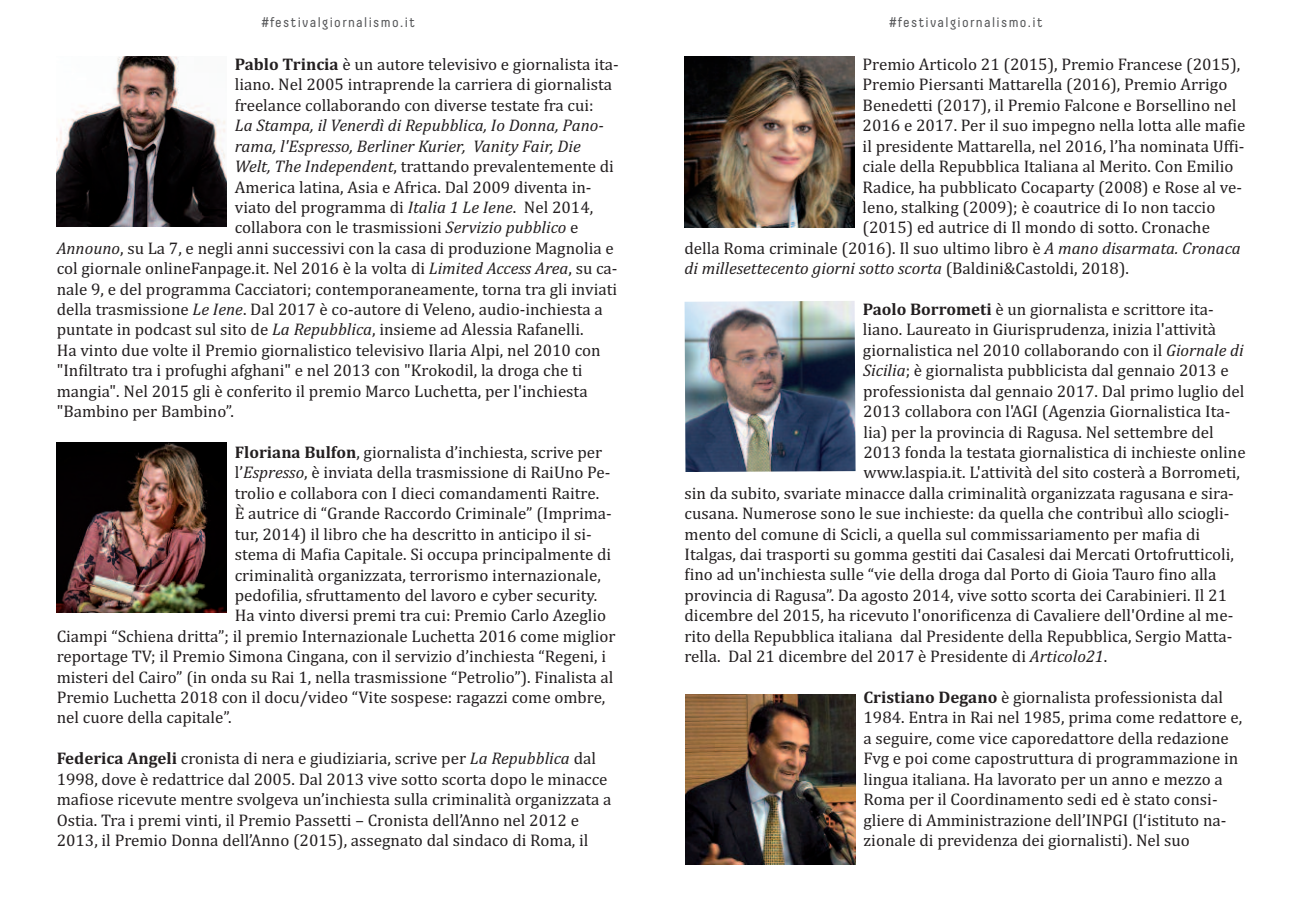
<style>
.page{position:relative;width:1304px;height:908px;background:#fff}
.page>*{position:absolute;margin:0;border:0;box-sizing:border-box;transform-origin:0 0}
.t1{font:17px/20.4px "Cambria";color:#231f20}
.t2{font:italic 17px "Cambria";color:#231f20}
.t3{font:14px "Decima Pro";letter-spacing:.1em;color:#57585a}
.s1{font-style:italic}
.s2{font-style:normal}
.s3{font-weight:700}
</style>
<div class="page">
<img style="left:57px;top:57px;width:170px;height:169px">
<img style="left:57px;top:442px;width:170px;height:170px">
<img style="left:685px;top:57px;width:170px;height:170px">
<img style="left:685px;top:301px;width:171px;height:171px">
<img style="left:685px;top:694px;width:171px;height:170px">
<p class="t3" style="left:261px;top:15px;width:155px">#festivalgiornalismo.it</p>
<p class="t3" style="left:889px;top:15px;width:155px">#festivalgiornalismo.it</p>
<p class="t1" style="left:863px;top:54px;width:379px">Premio Articolo 21 (2015), Premio Francese (2015),</p>
<p class="t1" style="left:863px;top:74px;width:366px">Premio Piersanti Mattarella (2016), Premio Arrigo</p>
<p class="t1" style="left:863px;top:95px;width:375px">Benedetti (2017), il Premio Falcone e Borsellino nel</p>
<p class="t1" style="left:863px;top:115px;width:384px">2016 e 2017. Per il suo impegno nella lotta alle mafie</p>
<p class="t1" style="left:863px;top:135px;width:383px">il presidente Mattarella, nel 2016, l’ha nominata Uffi-</p>
<p class="t1" style="left:863px;top:156px;width:373px">ciale della Repubblica Italiana al Merito. Con Emilio</p>
<p class="t1" style="left:863px;top:176px;width:381px">Radice, ha pubblicato Cocaparty (2008) e Rose al ve-</p>
<p class="t1" style="left:863px;top:197px;width:354px">leno, stalking (2009); è coautrice di Io non taccio</p>
<p class="t1" style="left:863px;top:217px;width:349px">(2015) ed autrice di Il mondo di sotto. Cronache</p>
<p class="t1" style="left:685px;top:237px;width:558px">della Roma criminale (2016). Il suo ultimo libro è <span class="s1">A mano disarmata. Cronaca</span></p>
<p class="t2" style="left:685px;top:258px;width:446px">di millesettecento giorni sotto scorta <span class="s2">(Baldini&amp;Castoldi, 2018).</span></p>
<p class="t1" style="left:863px;top:299px;width:353px"><span class="s3">Paolo Borrometi</span> è un giornalista e scrittore ita-</p>
<p class="t1" style="left:863px;top:319px;width:355px">liano. Laureato in Giurisprudenza, inizia l'attività</p>
<p class="t1" style="left:863px;top:339px;width:382px">giornalistica nel 2010 collaborando con il <span class="s1">Giornale di</span></p>
<p class="t1" style="left:863px;top:360px;width:367px"><span class="s1">Sicilia</span>; è giornalista pubblicista dal gennaio 2013 e</p>
<p class="t1" style="left:863px;top:380px;width:383px">professionista dal gennaio 2017. Dal primo luglio del</p>
<p class="t1" style="left:863px;top:401px;width:369px">2013 collabora con l'AGI (Agenzia Giornalistica Ita-</p>
<p class="t1" style="left:863px;top:421px;width:352px">lia) per la provincia di Ragusa. Nel settembre del</p>
<p class="t1" style="left:863px;top:441px;width:384px">2013 fonda la testata giornalistica di inchieste online</p>
<p class="t1" style="left:864px;top:462px;width:378px">www.laspia.it. L'attività del sito costerà a Borrometi,</p>
<p class="t1" style="left:685px;top:482px;width:551px">sin da subito, svariate minacce dalla criminalità organizzata ragusana e sira-</p>
<p class="t1" style="left:685px;top:503px;width:546px">cusana. Numerose sono le sue inchieste: da quella che contribuì allo sciogli-</p>
<p class="t1" style="left:685px;top:523px;width:517px">mento del comune di Scicli, a quella sul commissariamento per mafia di</p>
<p class="t1" style="left:685px;top:543px;width:551px">Italgas, dai trasporti su gomma gestiti dai Casalesi dai Mercati Ortofrutticoli,</p>
<p class="t1" style="left:685px;top:564px;width:533px">fino ad un'inchiesta sulle “vie della droga dal Porto di Gioia Tauro fino alla</p>
<p class="t1" style="left:685px;top:584px;width:544px">provincia di Ragusa”. Da agosto 2014, vive sotto scorta dei Carabinieri. Il 21</p>
<p class="t1" style="left:685px;top:605px;width:550px">dicembre del 2015, ha ricevuto l'onorificenza di Cavaliere dell'Ordine al me-</p>
<p class="t1" style="left:685px;top:625px;width:549px">rito della Repubblica italiana dal Presidente della Repubblica, Sergio Matta-</p>
<p class="t1" style="left:685px;top:645px;width:424px">rella. Dal 21 dicembre del 2017 è Presidente di <span class="s1">Articolo21</span>.</p>
<p class="t1" style="left:864px;top:686px;width:380px"><span class="s3">Cristiano Degano</span> è giornalista professionista dal 1984. Entra in Rai nel 1985, prima come redattore e, a seguire, come vice caporedattore della redazione Fvg e poi come capostruttura di programmazione in lingua italiana. Ha lavorato per un anno e mezzo a Roma per il Coordinamento sedi ed è stato consi&shy;gliere di Amministrazione dell’INPGI (l‘istituto na&shy;zionale di previdenza dei giornalisti). Nel suo</p>
<p class="t1" style="left:235px;top:54px;width:385px"><span class="s3">Pablo Trincia</span> è un autore televisivo e giornalista ita&shy;liano. Nel 2005 intraprende la carriera di giornalista freelance collaborando con diverse testate fra cui:</p>
<p class="t2" style="left:235px;top:115px;width:371px">La Stampa, il Venerdì di Repubblica, Io Donna, Pano-</p>
<p class="t2" style="left:235px;top:136px;width:348px">rama, l'Espresso, Berliner Kurier, Vanity Fair, Die</p>
<p class="t1" style="left:235px;top:156px;width:381px"><span class="s1">Welt, The Independent</span>, trattando prevalentemente di</p>
<p class="t1" style="left:235px;top:176px;width:358px">America latina, Asia e Africa. Dal 2009 diventa in-</p>
<p class="t1" style="left:235px;top:197px;width:360px">viato del programma di <span class="s1">Italia 1 Le Iene</span>. Nel 2014,</p>
<p class="t1" style="left:235px;top:217px;width:345px">collabora con le trasmissioni <span class="s1">Servizio pubblico</span> e</p>
<p class="t1" style="left:57px;top:237px;width:559px"><span class="s1">Announo</span>, su La 7, e negli anni successivi con la casa di produzione Magnolia e</p>
<p class="t1" style="left:57px;top:258px;width:562px">col giornale onlineFanpage.it. Nel 2016 è la volta di <span class="s1">Limited Access Area</span>, su ca-</p>
<p class="t1" style="left:57px;top:278px;width:562px">nale 9, e del programma Cacciatori; contemporaneamente, torna tra gli inviati</p>
<p class="t1" style="left:57px;top:299px;width:548px">della trasmissione <span class="s1">Le Iene</span>. Dal 2017 è co-autore di Veleno, audio-inchiesta a</p>
<p class="t1" style="left:57px;top:319px;width:528px">puntate in podcast sul sito de <span class="s1">La Repubblica</span>, insieme ad Alessia Rafanelli.</p>
<p class="t1" style="left:57px;top:339px;width:546px">Ha vinto due volte il Premio giornalistico televisivo Ilaria Alpi, nel 2010 con</p>
<p class="t1" style="left:57px;top:360px;width:527px">"Infiltrato tra i profughi afghani" e nel 2013 con "Krokodil, la droga che ti</p>
<p class="t1" style="left:57px;top:380px;width:532px">mangia". Nel 2015 gli è conferito il premio Marco Luchetta, per l'inchiesta</p>
<p class="t1" style="left:57px;top:401px;width:179px">"Bambino per Bambino”.</p>
<p class="t1" style="left:235px;top:441px;width:369px"><span class="s3">Floriana Bulfon</span>, giornalista d’inchiesta, scrive per</p>
<p class="t1" style="left:235px;top:462px;width:377px">l’<span class="s1">Espresso</span>, è inviata della trasmissione di RaiUno Pe-</p>
<p class="t1" style="left:235px;top:482px;width:366px">trolio e collabora con I dieci comandamenti Raitre.</p>
<p class="t1" style="left:235px;top:503px;width:379px">È autrice di “Grande Raccordo Criminale” (Imprima-</p>
<p class="t1" style="left:235px;top:523px;width:359px">tur, 2014) il libro che ha descritto in anticipo il si-</p>
<p class="t1" style="left:235px;top:543px;width:378px">stema di Mafia Capitale. Si occupa principalmente di</p>
<p class="t1" style="left:235px;top:564px;width:368px">criminalità organizzata, terrorismo internazionale,</p>
<p class="t1" style="left:235px;top:584px;width:364px">pedofilia, sfruttamento del lavoro e cyber security.</p>
<p class="t1" style="left:235px;top:605px;width:373px">Ha vinto diversi premi tra cui: Premio Carlo Azeglio</p>
<p class="t1" style="left:57px;top:625px;width:560px">Ciampi “Schiena dritta”; il premio Internazionale Luchetta 2016 come miglior</p>
<p class="t1" style="left:57px;top:645px;width:551px">reportage TV; il Premio Simona Cingana, con il servizio d’inchiesta “Regeni, i</p>
<p class="t1" style="left:57px;top:666px;width:558px">misteri del Cairo” (in onda su Rai 1, nella trasmissione “Petrolio”). Finalista al</p>
<p class="t1" style="left:57px;top:686px;width:550px">Premio Luchetta 2018 con il docu/video “Vite sospese: ragazzi come ombre,</p>
<p class="t1" style="left:57px;top:707px;width:176px">nel cuore della capitale”.</p>
<p class="t1" style="left:57px;top:747px;width:556px"><span class="s3">Federica Angeli</span> cronista di nera e giudiziaria, scrive per <span class="s1">La Repubblica</span> dal 1998, dove è redattrice dal 2005. Dal 2013 vive sotto scorta dopo le minacce mafiose ricevute mentre svolgeva un’inchiesta sulla criminalità organizzata a Ostia. Tra i premi vinti, il Premio Passetti – Cronista dell’Anno nel 2012 e 2013, il Premio Donna dell’Anno (2015), assegnato dal sindaco di Roma, il</p>
</div>
